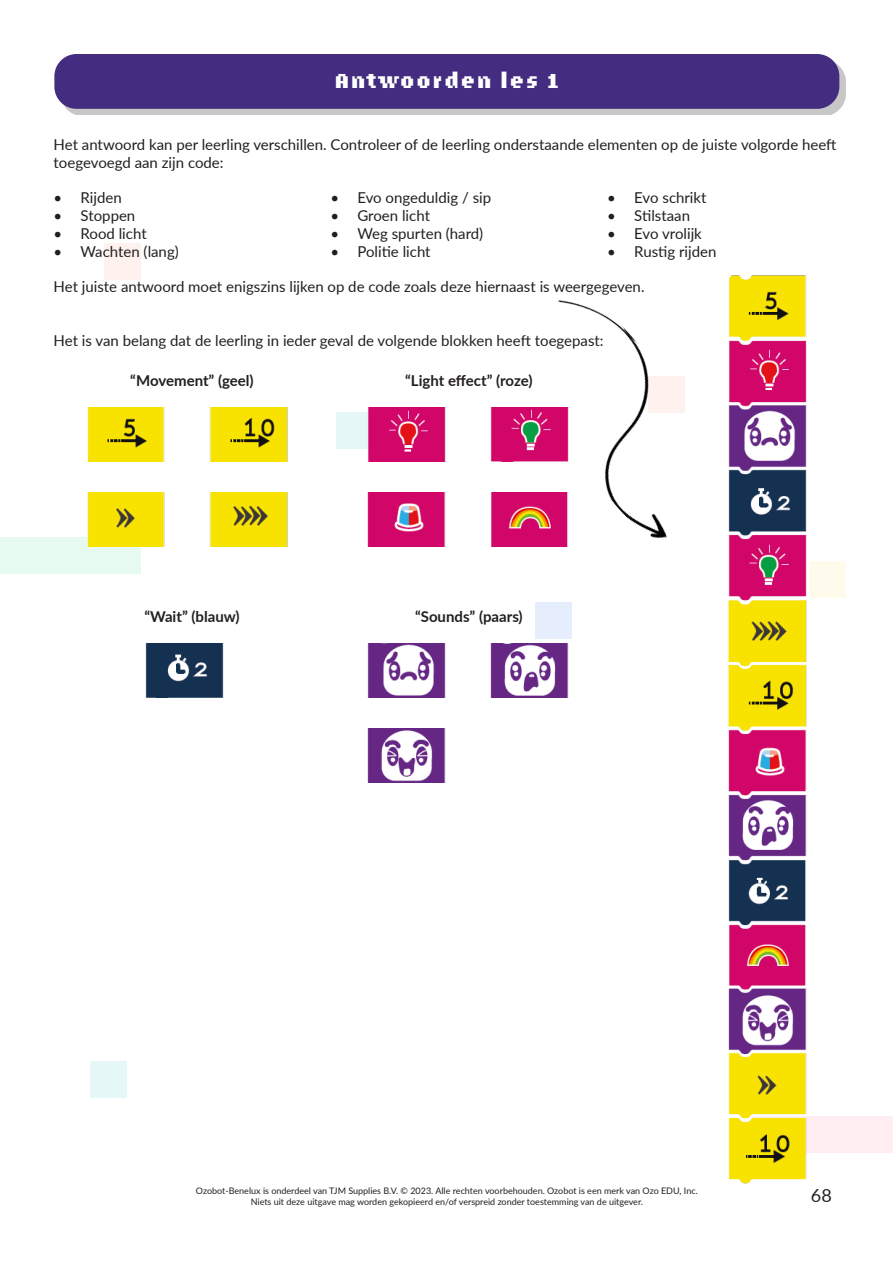
<style>
.page{position:relative;width:893px;height:1263px;background:#fff}
.page>*{position:absolute;margin:0;border:0;box-sizing:border-box;transform-origin:0 0}
.t1{font:700 21px "Lo Res 9 OT Narrow";color:#fff}
.t2{font:18px "Lato";color:#231f20}
.t3{font:15px/18px "Lato";color:#231f20}
.t4{font:700 15px "Lato";color:#231f20}
.t5{font:9px "Lato";color:#231f20}
</style>
<div class="page">
<div style="left:752px;top:1117px;width:141px;height:36px;background:#ffedf1"></div>
<div style="left:0;top:537px;width:140px;height:36px;background:#e6faf0"></div>
<div style="left:104px;top:243px;width:36px;height:36px;background:#fff2ee"></div>
<div style="left:810px;top:561px;width:36px;height:37px;background:#fffbec"></div>
<div style="left:90px;top:1061px;width:37px;height:37px;background:#e6f7f8"></div>
<div style="left:336px;top:413px;width:37px;height:36px;background:#e6f7f8"></div>
<div style="left:535px;top:602px;width:37px;height:36px;background:#e6eefd"></div>
<div style="left:61px;top:60px;width:785px;height:55px;background:#c8c7c7"></div>
<div style="left:54px;top:54px;width:785px;height:55px;background:#442d80;border-radius:22px"></div>
<img style="left:728px;top:275px;width:88px;height:909px">
<img style="left:491px;top:280px;width:256px;height:268px">
<img style="left:87px;top:407px;width:78px;height:54px">
<img style="left:209px;top:407px;width:79px;height:54px">
<img style="left:87px;top:492px;width:78px;height:54px">
<img style="left:209px;top:492px;width:79px;height:54px">
<img style="left:349px;top:407px;width:97px;height:54px">
<img style="left:490px;top:407px;width:88px;height:54px">
<img style="left:367px;top:492px;width:79px;height:54px">
<img style="left:491px;top:492px;width:87px;height:54px">
<img style="left:145px;top:643px;width:79px;height:54px">
<img style="left:367px;top:643px;width:79px;height:54px">
<img style="left:490px;top:643px;width:79px;height:54px">
<img style="left:367px;top:728px;width:79px;height:54px">
<p class="t1" style="left:334px;top:64px;width:228px">Antwoorden les 1</p>
<p class="t3" style="left:54px;top:134px;width:784px">Het antwoord kan per leerling verschillen. Controleer of de leerling onderstaande elementen op de juiste volgorde heeft toegevoegd aan zijn code:</p>
<p class="t3" style="left:54px;top:188px;width:70px">• Rijden</p>
<p class="t3" style="left:54px;top:206px;width:83px">• Stoppen</p>
<p class="t3" style="left:54px;top:224px;width:95px">• Rood licht</p>
<p class="t3" style="left:54px;top:242px;width:127px">• Wachten (lang)</p>
<p class="t3" style="left:607px;top:188px;width:101px">• Evo schrikt</p>
<p class="t3" style="left:607px;top:206px;width:84px">• Stilstaan</p>
<p class="t3" style="left:607px;top:224px;width:96px">• Evo vrolijk</p>
<p class="t3" style="left:607px;top:242px;width:111px">• Rustig rijden</p>
<p class="t3" style="left:54px;top:277px;width:592px">Het juiste antwoord moet enigszins lijken op de code zoals deze hiernaast is weergegeven.</p>
<p class="t3" style="left:330px;top:188px;width:162px">• Evo ongeduldig / sip</p>
<p class="t3" style="left:330px;top:206px;width:101px">• Groen licht</p>
<p class="t3" style="left:330px;top:224px;width:154px">• Weg spurten (hard)</p>
<p class="t3" style="left:330px;top:242px;width:102px">• Politie licht</p>
<p class="t3" style="left:54px;top:331px;width:552px">Het is van belang dat de leerling in ieder geval de volgende blokken heeft toegepast:</p>
<p class="t4" style="left:130px;top:370px;width:125px">“Movement” (geel)</p>
<p class="t4" style="left:405px;top:370px;width:129px">“Light effect” (roze)</p>
<p class="t4" style="left:144px;top:606px;width:97px">“Wait” (blauw)</p>
<p class="t4" style="left:415px;top:606px;width:109px">“Sounds” (paars)</p>
<p class="t5" style="left:196px;top:1185px;width:503px">Ozobot-Benelux is onderdeel van TJM Supplies B.V. © 2023. Alle rechten voorbehouden. Ozobot is een merk van Ozo EDU, Inc.</p>
<p class="t5" style="left:251px;top:1195px;width:394px">Niets uit deze uitgave mag worden gekopieerd en/of verspreid zonder toestemming van de uitgever.</p>
<p class="t2" style="left:811px;top:1182px;width:22px">68</p>
</div>
